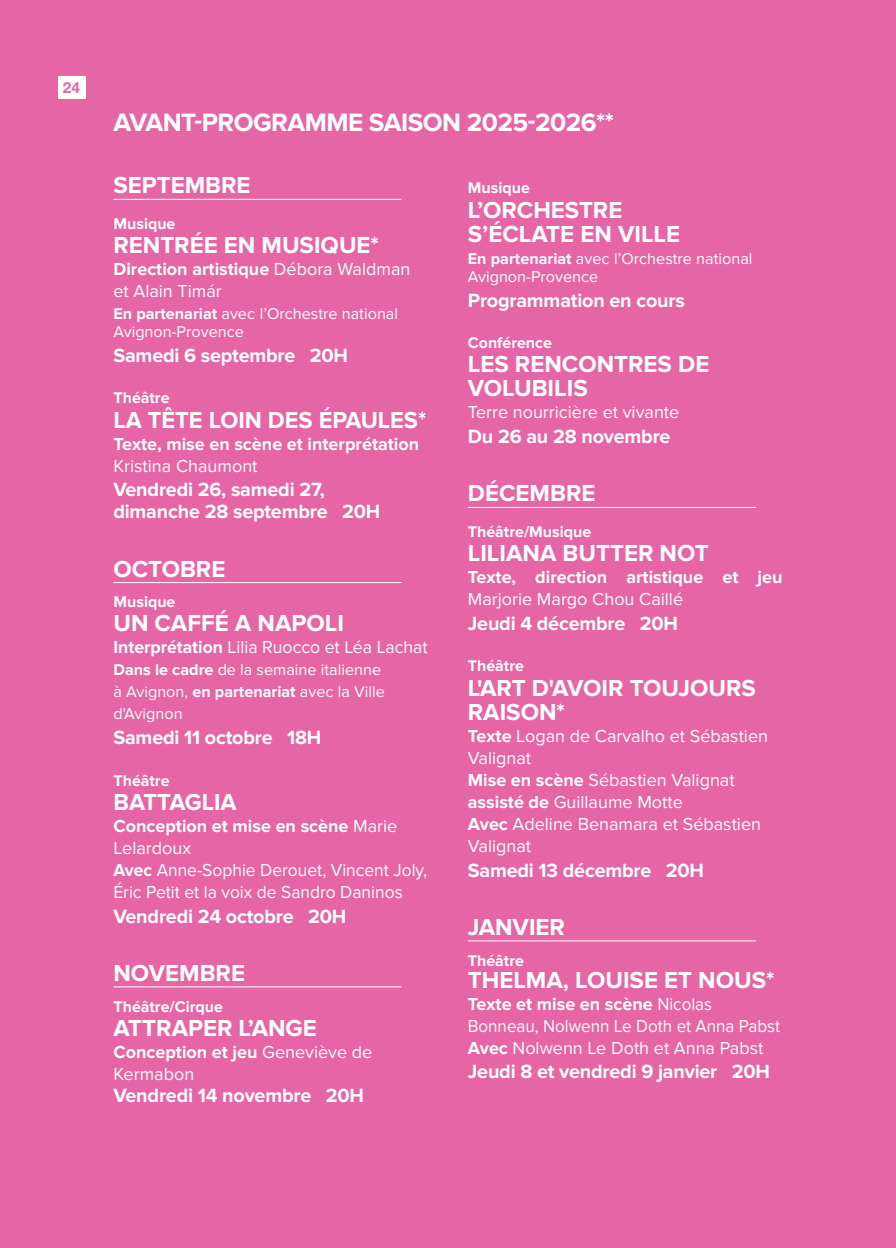
<style>
.page{position:relative;width:896px;height:1248px;background:#fff}
.page>*{position:absolute;margin:0;border:0;box-sizing:border-box;transform-origin:0 0}
.t1{font:700 26px "Proxima Nova";letter-spacing:-.02em;color:#fff}
.t2{font:700 24px/24.2px "Proxima Nova";color:#fff}
.t3{font:700 19.8px/22px "Proxima Nova";letter-spacing:-.01em;color:#fff}
.t4{font:18px/22px "Proxima Nova";color:#fff}
.t5{font:18px/22px "Proxima Nova";color:#fff;scale:.94 1}
.t6{font:700 18px "Proxima Nova";color:#fff}
.t7{font:16.2px/18px "Proxima Nova";color:#fff}
.t8{font:700 16px "Proxima Nova";color:#fff}
.t9{font:700 15.4px "Helvetica Neue";color:#e565a6}
.s1{font-weight:700}
</style>
<div class="page">
<div style="left:0;top:0;width:896px;height:1247px;background:#e565a6"></div>
<div style="left:58px;top:77px;width:27px;height:22px;background:#fff"></div>
<hr style="left:113px;top:199px;width:288px;height:1px;background:#fff">
<hr style="left:113px;top:582px;width:288px;height:1px;background:#fff">
<hr style="left:113px;top:986px;width:288px;height:1px;background:#fff">
<hr style="left:468px;top:507px;width:288px;height:1px;background:#fff">
<hr style="left:468px;top:940px;width:288px;height:1px;background:#fff">
<p class="t9" style="left:63px;top:76px;width:19px">24</p>
<h1 class="t1" style="left:113px;top:107px;width:502px">AVANT-PROGRAMME SAISON 2025-2026**</h1>
<h2 class="t2" style="left:113px;top:174px;width:139px">SEPTEMBRE</h2>
<p class="t8" style="left:113px;top:214px;width:64px">Musique</p>
<h2 class="t2" style="left:113px;top:233px;width:267px">RENTRÉE EN MUSIQUE*</h2>
<p class="t4" style="left:113px;top:258px;width:298px"><span class="s1">Direction artistique</span> Débora Waldman et Alain Timár</p>
<p class="t7" style="left:113px;top:305px;width:286px"><span class="s1">En partenariat</span> avec l’Orchestre national<br>Avignon-Provence</p>
<p class="t3" style="left:113px;top:345px;width:236px">Samedi 6 septembre 20H</p>
<p class="t8" style="left:113px;top:389px;width:58px">Théâtre</p>
<h2 class="t2" style="left:113px;top:408px;width:314px">LA TÊTE LOIN DES ÉPAULES*</h2>
<p class="t6" style="left:113px;top:433px;width:307px">Texte, mise en scène et interprétation</p>
<p class="t4" style="left:113px;top:455px;width:146px">Kristina Chaumont</p>
<p class="t3" style="left:113px;top:479px;width:268px">Vendredi 26, samedi 27, dimanche 28 septembre 20H</p>
<h2 class="t2" style="left:113px;top:557px;width:113px">OCTOBRE</h2>
<p class="t8" style="left:113px;top:592px;width:64px">Musique</p>
<h2 class="t2" style="left:113px;top:612px;width:232px">UN CAFFÉ A NAPOLI</h2>
<p class="t4" style="left:113px;top:636px;width:316px"><span class="s1">Interprétation</span> Lilia Ruocco et Léa Lachat</p>
<p class="t7" style="left:113px;top:659px;width:273px;line-height:22px"><span class="s1">Dans le cadre</span> de la semaine italienne à Avignon, <span class="s1">en partenariat</span> avec la Ville d'Avignon</p>
<p class="t3" style="left:113px;top:727px;width:209px">Samedi 11 octobre 18H</p>
<p class="t8" style="left:113px;top:771px;width:58px">Théâtre</p>
<h2 class="t2" style="left:113px;top:790px;width:125px">BATTAGLIA</h2>
<p class="t4" style="left:113px;top:815px;width:315px"><span class="s1">Conception et mise en scène</span> Marie<br>Lelardoux<br><span class="s1">Avec</span> Anne-Sophie Derouet, Vincent Joly,<br>Éric Petit et la voix de Sandro Daninos</p>
<p class="t3" style="left:113px;top:905px;width:234px">Vendredi 24 octobre 20H</p>
<h2 class="t2" style="left:113px;top:961px;width:133px">NOVEMBRE</h2>
<p class="t8" style="left:113px;top:996px;width:111px">Théâtre/Cirque</p>
<h2 class="t2" style="left:113px;top:1016px;width:205px">ATTRAPER L’ANGE</h2>
<p class="t4" style="left:113px;top:1040px;width:260px"><span class="s1">Conception et jeu</span> Geneviève de<br>Kermabon</p>
<p class="t3" style="left:113px;top:1084px;width:252px">Vendredi 14 novembre 20H</p>
<p class="t8" style="left:468px;top:179px;width:64px">Musique</p>
<h2 class="t2" style="left:468px;top:198px;width:214px">L’ORCHESTRE<br>S’ÉCLATE EN VILLE</h2>
<p class="t7" style="left:468px;top:250px;width:286px"><span class="s1">En partenariat</span> avec l’Orchestre national<br>Avignon-Provence</p>
<p class="t3" style="left:468px;top:289px;width:219px">Programmation en cours</p>
<p class="t8" style="left:468px;top:333px;width:86px">Conférence</p>
<h2 class="t2" style="left:468px;top:352px;width:243px">LES RENCONTRES DE<br>VOLUBILIS</h2>
<p class="t4" style="left:468px;top:401px;width:213px">Terre nourricière et vivante</p>
<p class="t3" style="left:468px;top:426px;width:204px">Du 26 au 28 novembre</p>
<h2 class="t2" style="left:468px;top:482px;width:129px">DÉCEMBRE</h2>
<p class="t8" style="left:468px;top:522px;width:125px">Théâtre/Musique</p>
<h2 class="t2" style="left:468px;top:541px;width:242px">LILIANA BUTTER NOT</h2>
<p class="t6" style="left:468px;top:567px;width:316px">Texte, direction artistique et jeu</p>
<p class="t4" style="left:468px;top:588px;width:217px">Marjorie Margo Chou Caillé</p>
<p class="t3" style="left:468px;top:613px;width:212px">Jeudi 4 décembre 20H</p>
<p class="t8" style="left:468px;top:656px;width:58px">Théâtre</p>
<h2 class="t2" style="left:468px;top:676px;width:290px">L'ART D'AVOIR TOUJOURS<br>RAISON*</h2>
<p class="t4" style="left:468px;top:725px;width:302px"><span class="s1">Texte</span> Logan de Carvalho et Sébastien<br>Valignat<br><span class="s1">Mise en scène</span> Sébastien Valignat <span class="s1">assisté de</span> Guillaume Motte<br><span class="s1">Avec</span> Adeline Benamara et Sébastien<br>Valignat</p>
<p class="t3" style="left:468px;top:859px;width:238px">Samedi 13 décembre 20H</p>
<h2 class="t2" style="left:468px;top:915px;width:99px">JANVIER</h2>
<p class="t8" style="left:468px;top:950px;width:58px">Théâtre</p>
<h2 class="t2" style="left:468px;top:967px;width:308px">THELMA, LOUISE ET NOUS*</h2>
<p class="t5" style="left:468px;top:992px;width:334px"><span class="s1">Texte et mise en scène</span> Nicolas<br>Bonneau, Nolwenn Le Doth et Anna Pabst<br><span class="s1">Avec</span> Nolwenn Le Doth et Anna Pabst</p>
<p class="t3" style="left:468px;top:1061px;width:304px">Jeudi 8 et vendredi 9 janvier 20H</p>
</div>
